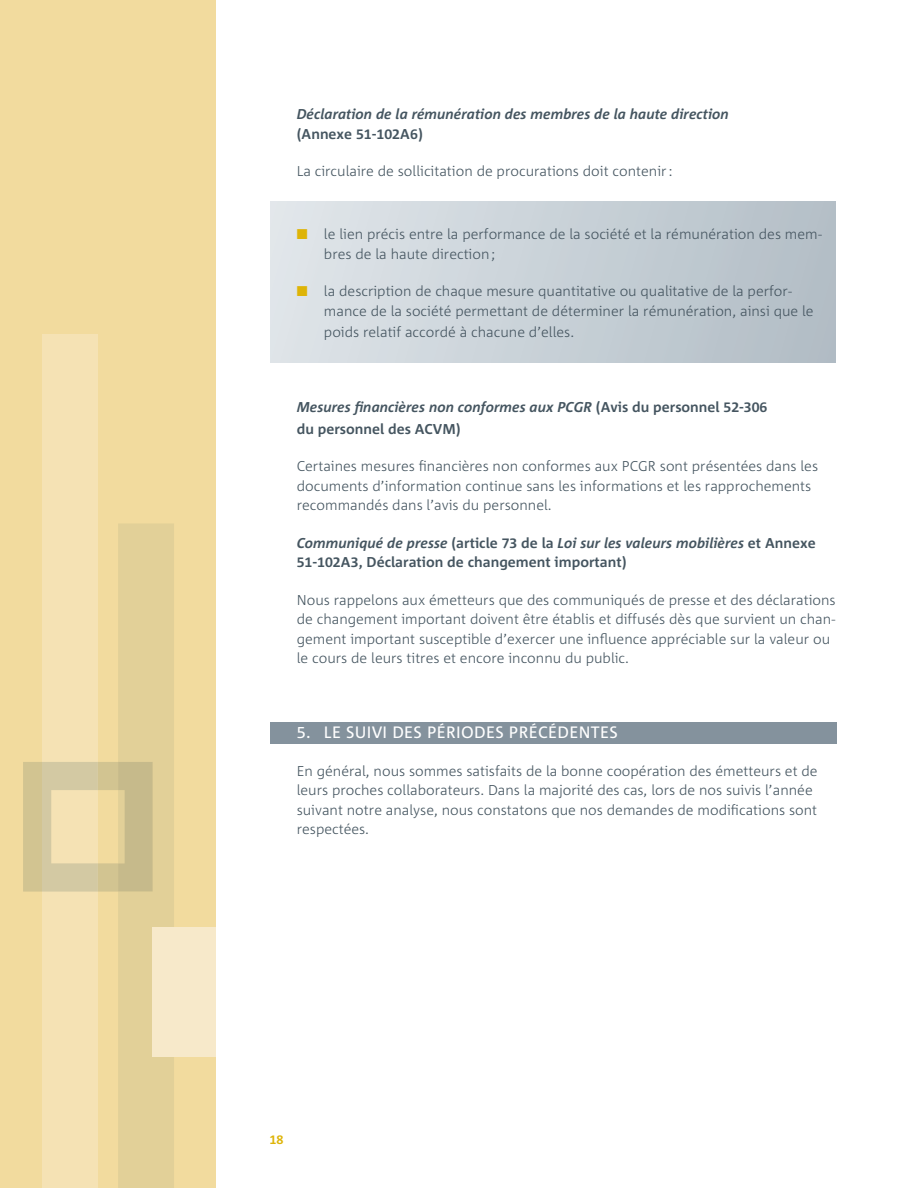
<style>
.page{position:relative;width:918px;height:1188px;background:#fff}
.page>*{position:absolute;margin:0;border:0;box-sizing:border-box;transform-origin:0 0}
.t1{font:16.5px "Corpid";letter-spacing:.02em;color:#fff}
.t2{font:300 14.25px/19.5px "Corpid";color:#455560}
.t3{font:italic 700 14.25px/19.5px "Corpid";color:#455560}
.t4{font:700 14.25px/19.5px "Corpid";color:#455560}
.t5{font:700 12.75px "Corpid Caps";color:#deb407}
.s1{font-style:normal}
.s2{font-family:"Corpid Caps";font-style:normal}
.s3{color:#deb407}
.s4{font-style:italic}
.s5{font-family:"Corpid Caps"}
</style>
<div class="page">
<div style="left:0;top:0;width:216px;height:1188px;background:#f2db9e"></div>
<div style="left:42px;top:335px;width:56px;height:853px;background:#f5e2b4"></div>
<svg style="left:23px;top:524px;width:151px;height:664px"></svg>
<div style="left:153px;top:927px;width:63px;height:130px;background:#f7e9ca"></div>
<div style="left:270px;top:201px;width:566px;height:162px;background:linear-gradient(to right,#e0e6ea,#b2bdc6)"></div>
<div style="left:270px;top:722px;width:567px;height:21px;background:#84929d"></div>
<p class="t3" style="left:297px;top:106px;width:434px">Déclaration de la rémunération des membres de la haute direction <span class="s1">(Annexe</span> <span class="s2">51-102A6</span><span class="s1">)</span></p>
<p class="t2" style="left:297px;top:162px;width:377px">La circulaire de sollicitation de procurations doit contenir :</p>
<p class="t2" style="left:324px;top:225px;width:499px;text-indent:-27px"><span class="s3">■</span> le lien précis entre la performance de la société et la rémunération des mem&shy;bres de la haute direction ;</p>
<p class="t2" style="left:324px;top:282px;width:491px;text-indent:-27px"><span class="s3">■</span> la description de chaque mesure quantitative ou qualitative de la perfor&shy;mance de la société permettant de déterminer la rémunération, ainsi que le</p>
<p class="t2" style="left:324px;top:323px;width:252px">poids relatif accordé à chacune d’elles.</p>
<p class="t3" style="left:297px;top:398px;width:472px;line-height:21.6px">Mesures financières non conformes aux PCGR <span class="s1">(Avis du personnel</span> <span class="s2">52-306 </span><span class="s1">du personnel des ACVM)</span></p>
<p class="t2" style="left:297px;top:457px;width:523px">Certaines mesures financières non conformes aux PCGR sont présentées dans les documents d’information continue sans les informations et les rapprochements recommandés dans l’avis du personnel.</p>
<p class="t4" style="left:297px;top:535px;width:520px"><span class="s4">Communiqué de presse</span> (article <span class="s5">73</span> de la <span class="s4">Loi sur les valeurs mobilières</span> et Annexe<br><span class="s5">51-102A3</span>, Déclaration de changement important)</p>
<p class="t2" style="left:297px;top:591px;width:540px">Nous rappelons aux émetteurs que des communiqués de presse et des déclarations de changement important doivent être établis et diffusés dès que survient un chan&shy;gement important susceptible d’exercer une influence appréciable sur la valeur ou le cours de leurs titres et encore inconnu du public.</p>
<p class="t1" style="left:297px;top:725px;width:322px"><span class="s5">5</span>. LE SUIVI DES PÉRIODES PRÉCÉDENTES</p>
<p class="t2" style="left:297px;top:762px;width:522px">En général, nous sommes satisfaits de la bonne coopération des émetteurs et de leurs proches collaborateurs. Dans la majorité des cas, lors de nos suivis l’année suivant notre analyse, nous constatons que nos demandes de modifications sont respectées.</p>
<p class="t5" style="left:270px;top:1135px;width:16px">18</p>
</div>
